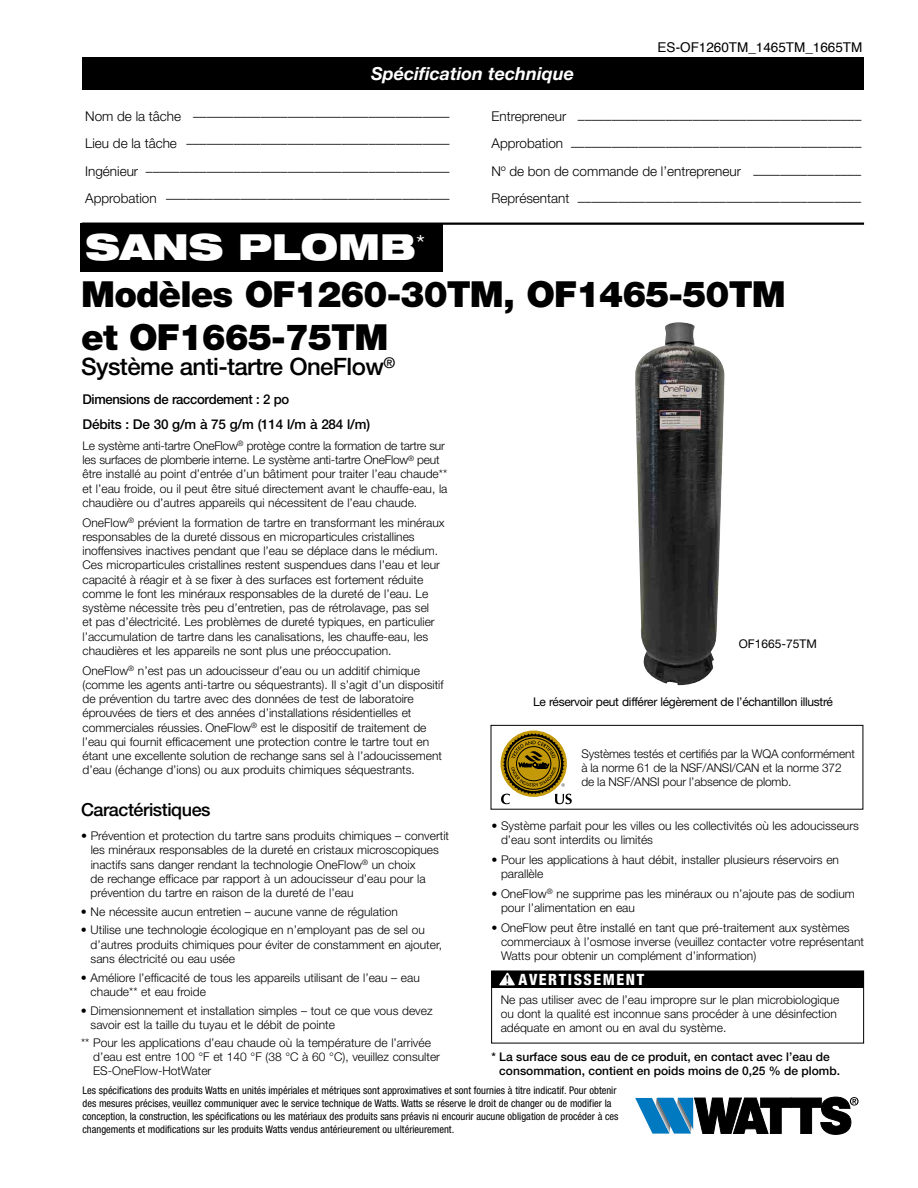
<style>
.page{position:relative;width:918px;height:1188px;background:#fff}
.page>*{position:absolute;margin:0;border:0;box-sizing:border-box;transform-origin:0 0}
.t1{font:900 36px/43.2px "Helvetica Neue LT Std";letter-spacing:-.025em;color:#000}
.t2{font:900 expanded 36px "Helvetica Neue LT Std";color:#fff}
.t3{font:500 24px "Helvetica Neue LT Std";letter-spacing:-.025em;color:#000}
.t4{font:italic 700 18px "Helvetica Neue LT Std";color:#fff}
.t5{font:500 18px "Helvetica Neue LT Std";letter-spacing:-.025em;color:#000}
.t6{font:800 condensed 15.6px "Helvetica Neue LT Std";letter-spacing:.1em;color:#fff}
.t7{font:300 13.5px "Helvetica Neue LT Std";color:#000}
.t8{font:500 13.5px/25px "Helvetica Neue LT Std";letter-spacing:-.025em;color:#000}
.t9{font:13.5px "Helvetica";color:#000}
.t10{font:300 12px/14.2px "Helvetica Neue LT Std";color:#000}
.t11{font:500 12px/14.4px "Helvetica Neue LT Std";color:#000}
.t12{font:12px "Helvetica Neue LT Std";letter-spacing:-.025em;color:#000}
.t13{font:12px "Helvetica Neue LT Std";color:#000}
.t14{font:condensed 10.5px/13.2px "Helvetica Neue LT Std";color:#000}
.s1{font-family:"Minion Pro Semibold Subh";font-weight:400;font-stretch:normal;font-size:14.55px;color:#000}
</style>
<div class="page">
<div style="left:82px;top:57px;width:781px;height:32px;background:#000"></div>
<hr style="left:82px;top:223px;width:782px;height:2px;background:#000">
<svg style="left:635px;top:1097px;width:224px;height:38px"></svg>
<div style="left:80px;top:223px;width:363px;height:48px;background:#000"></div>
<img style="left:635px;top:322px;width:90px;height:363px">
<div style="left:491px;top:971px;width:373px;height:16px;background:#000"></div>
<svg style="left:499px;top:973px;width:16px;height:12px"></svg>
<div style="left:491px;top:971px;width:373px;height:72px;border:1px solid #000"></div>
<div style="left:491px;top:725px;width:372px;height:85px;border:1px solid #000"></div>
<svg style="left:501px;top:733px;width:71px;height:71px"></svg>
<h3 class="t4" style="left:371px;top:62px;width:204px">Spécification technique</h3>
<p class="t9" style="left:658px;top:37px;width:206px">ES-OF1260TM_1465TM_1665TM</p>
<p class="t7" style="left:85px;top:108px;width:366px">Nom de la tâche ––––––––––––––––––––––––––––––––––––––</p>
<p class="t7" style="left:492px;top:111px;width:371px">Entrepreneur ––––––––––––––––––––––––––––––––––––––––––</p>
<p class="t7" style="left:85px;top:135px;width:366px">Lieu de la tâche –––––––––––––––––––––––––––––––––––––––</p>
<p class="t7" style="left:492px;top:138px;width:371px">Approbation –––––––––––––––––––––––––––––––––––––––––––</p>
<p class="t7" style="left:85px;top:163px;width:366px">Ingénieur –––––––––––––––––––––––––––––––––––––––––––––</p>
<p class="t7" style="left:492px;top:163px;width:371px">Nº de bon de commande de l’entrepreneur ––––––––––––––––</p>
<p class="t7" style="left:85px;top:190px;width:366px">Approbation ––––––––––––––––––––––––––––––––––––––––––</p>
<p class="t7" style="left:492px;top:193px;width:371px">Représentant ––––––––––––––––––––––––––––––––––––––––––</p>
<h1 class="t2" style="left:85px;top:224px;width:341px">SANS PLOMB<sup>*</sup></h1>
<h1 class="t1" style="left:81px;top:272px;width:706px">Modèles OF1260-30TM, OF1465-50TM et OF1665-75TM</h1>
<h2 class="t3" style="left:81px;top:352px;width:316px">Système anti-tartre OneFlow<sup>®</sup></h2>
<p class="t8" style="left:82px;top:387px;width:289px">Dimensions de raccordement : 2 po<br>Débits : De 30 g/m à 75 g/m (114 l/m à 284 l/m)</p>
<p class="t10" style="left:82px;top:438px;width:367px">Le système anti-tartre OneFlow<sup>®</sup> protège contre la formation de tartre sur les surfaces de plomberie interne. Le système anti-tartre OneFlow<sup>®</sup> peut être installé au point d’entrée d’un bâtiment pour traiter l’eau chaude** et l’eau froide, ou il peut être situé directement avant le chauffe-eau, la chaudière ou d’autres appareils qui nécessitent de l’eau chaude.</p>
<p class="t10" style="left:82px;top:515px;width:364px">OneFlow<sup>®</sup> prévient la formation de tartre en transformant les minéraux responsables de la dureté dissous en microparticules cristallines inoffensives inactives pendant que l’eau se déplace dans le médium.<br>Ces microparticules cristallines restent suspendues dans l’eau et leur capacité à réagir et à se fixer à des surfaces est fortement réduite comme le font les minéraux responsables de la dureté de l’eau. Le système nécessite très peu d’entretien, pas de rétrolavage, pas sel<br>et pas d’électricité. Les problèmes de dureté typiques, en particulier l’accumulation de tartre dans les canalisations, les chauffe‑eau, les chaudières et les appareils ne sont plus une préoccupation.</p>
<p class="t10" style="left:82px;top:663px;width:363px">OneFlow<sup>®</sup> n’est pas un adoucisseur d’eau ou un additif chimique (comme les agents anti-tartre ou séquestrants). Il s’agit d’un dispositif de prévention du tartre avec des données de test de laboratoire éprouvées de tiers et des années d’installations résidentielles et commerciales réussies. OneFlow<sup>®</sup> est le dispositif de traitement de l’eau qui fournit efficacement une protection contre le tartre tout en étant une excellente solution de rechange sans sel à l’adoucissement d’eau (échange d’ions) ou aux produits chimiques séquestrants.</p>
<h3 class="t5" style="left:81px;top:799px;width:131px">Caractéristiques</h3>
<p class="t10" style="left:91px;top:828px;width:360px;text-indent:-10px">• Prévention et protection du tartre sans produits chimiques – convertit les minéraux responsables de la dureté en cristaux microscopiques inactifs sans danger rendant la technologie OneFlow<sup>®</sup> un choix<br>de rechange efficace par rapport à un adoucisseur d’eau pour la prévention du tartre en raison de la dureté de l’eau</p>
<p class="t10" style="left:81px;top:904px;width:318px">• Ne nécessite aucun entretien – aucune vanne de régulation</p>
<p class="t10" style="left:91px;top:923px;width:353px;text-indent:-10px">• Utilise une technologie écologique en n’employant pas de sel ou d’autres produits chimiques pour éviter de constamment en ajouter, sans électricité ou eau usée</p>
<p class="t10" style="left:91px;top:970px;width:331px;text-indent:-10px">• Améliore l’efficacité de tous les appareils utilisant de l’eau – eau chaude** et eau froide</p>
<p class="t10" style="left:91px;top:1003px;width:343px;text-indent:-10px">• Dimensionnement et installation simples – tout ce que vous devez savoir est la taille du tuyau et le débit de pointe</p>
<p class="t10" style="left:93px;top:1035px;width:348px;text-indent:-12px">** Pour les applications d’eau chaude où la température de l’arrivée d’eau est entre 100 °F et 140 °F (38 °C à 60 °C), veuillez consulter<br>ES-OneFlow-HotWater</p>
<p class="t13" style="left:739px;top:637px;width:80px">OF1665-75TM</p>
<p class="t12" style="left:533px;top:695px;width:301px">Le réservoir peut différer légèrement de l’échantillon illustré</p>
<p class="t10" style="left:581px;top:746px;width:275px">Systèmes testés et certifiés par la WQA conformément à la norme 61 de la NSF/ANSI/CAN et la norme 372 de la NSF/ANSI pour l’absence de plomb.</p>
<p class="t10" style="left:501px;top:818px;width:359px;text-indent:-10px">• Système parfait pour les villes ou les collectivités où les adoucisseurs d’eau sont interdits ou limités</p>
<p class="t10" style="left:501px;top:852px;width:339px;text-indent:-10px">• Pour les applications à haut débit, installer plusieurs réservoirs en parallèle</p>
<p class="t10" style="left:501px;top:886px;width:355px;text-indent:-10px">• OneFlow<sup>®</sup> ne supprime pas les minéraux ou n’ajoute pas de sodium pour l’alimentation en eau</p>
<p class="t10" style="left:501px;top:920px;width:364px;text-indent:-10px">• OneFlow peut être installé en tant que pré-traitement aux systèmes commerciaux à l’osmose inverse (veuillez contacter votre représentant<br>Watts pour obtenir un complément d’information)</p>
<h3 class="t6" style="left:505px;top:969px;width:140px"><span class="s1">!</span> AVERTISSEMENT</h3>
<p class="t10" style="left:501px;top:992px;width:340px">Ne pas utiliser avec de l’eau impropre sur le plan microbiologique ou dont la qualité est inconnue sans procéder à une désinfection adéquate en amont ou en aval du système.</p>
<p class="t11" style="left:499px;top:1049px;width:342px;text-indent:-8px">* La surface sous eau de ce produit, en contact avec l’eau de consommation, contient en poids moins de 0,25 % de plomb.</p>
<p class="t14" style="left:82px;top:1083px;width:538px">Les spécifications des produits Watts en unités impériales et métriques sont approximatives et sont fournies à titre indicatif. Pour obtenir des mesures précises, veuillez communiquer avec le service technique de Watts. Watts se réserve le droit de changer ou de modifier la conception, la construction, les spécifications ou les matériaux des produits sans préavis ni encourir aucune obligation de procéder à ces changements et modifications sur les produits Watts vendus antérieurement ou ultérieurement.</p>
</div>
